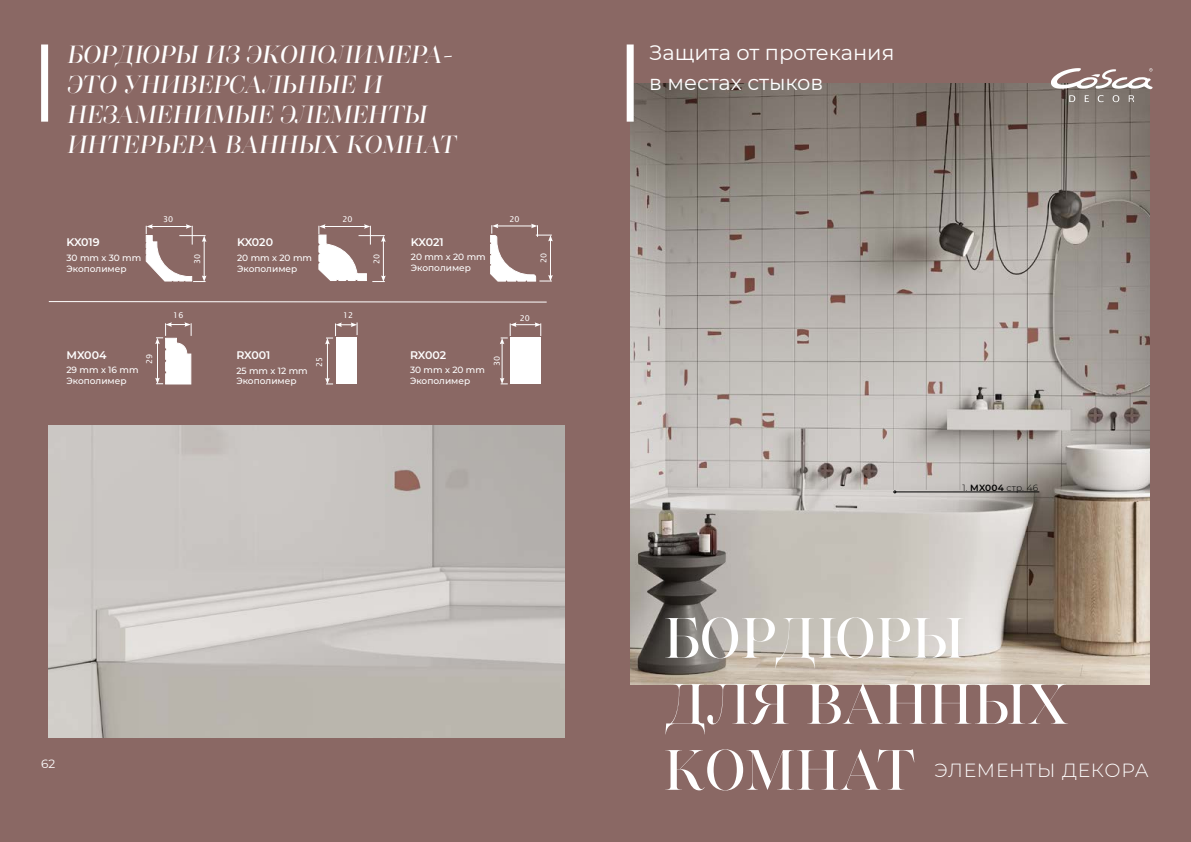
<style>
.page{position:relative;width:1191px;height:842px;background:#8a6864}
.page>*{position:absolute;margin:0;border:0;box-sizing:border-box;transform-origin:0 0}
.t1{font:500 55px/66px "Vogue Highline Serif";color:#fff}
.t2{font:italic 500 24px/30px "Vogue Highline Serif";color:#fff}
.t3{font:21px/30px "Montserrat";color:#fff}
.t4{font:300 19px "Montserrat";letter-spacing:.04em;color:#fff}
.t5{font:12px "Montserrat";color:#fff}
.t6{font:600 11px "Montserrat";letter-spacing:-.005em;color:#fff}
.t7{font:500 9px/10.8px "Montserrat";color:#fff}
.t8{font:300 9px "Montserrat";color:#000}
.t9{font:8px "Lucida Sans";color:#fff}
.s1{font-weight:600}
</style>
<div class="page">
<div style="left:41px;top:44px;width:7px;height:78px;background:#fff"></div>
<svg style="left:146px;top:224px;width:60px;height:58px"></svg>
<svg style="left:490px;top:224px;width:63px;height:58px"></svg>
<svg style="left:318px;top:224px;width:68px;height:58px"></svg>
<svg style="left:155px;top:322px;width:37px;height:62px"></svg>
<svg style="left:48px;top:301px;width:499px;height:2px"></svg>
<hr style="left:327px;top:343px;width:1px;height:36px;background:#fff">
<svg style="left:325px;top:322px;width:33px;height:22px"></svg>
<svg style="left:325px;top:378px;width:8px;height:7px"></svg>
<hr style="left:502px;top:343px;width:1px;height:36px;background:#fff">
<svg style="left:500px;top:322px;width:41px;height:22px"></svg>
<svg style="left:500px;top:378px;width:8px;height:7px"></svg>
<div style="left:336px;top:338px;width:20px;height:46px;background:#fff"></div>
<img style="left:630px;top:83px;width:519px;height:601px">
<div style="left:510px;top:337px;width:31px;height:47px;background:#fff"></div>
<div style="left:626px;top:44px;width:7px;height:78px;background:#fff"></div>
<hr style="left:896px;top:492px;width:143px;height:1px;background:#000">
<img style="left:49px;top:426px;width:515px;height:312px">
<svg style="left:1069px;top:95px;width:65px;height:7px"></svg>
<svg style="left:1050px;top:68px;width:102px;height:21px"></svg>
<h2 class="t2" style="left:66px;top:40px;width:395px">БОРДЮРЫ ИЗ ЭКОПОЛИМЕРА-<br>ЭТО УНИВЕРСАЛЬНЫЕ И<br>НЕЗАМЕНИМЫЕ ЭЛЕМЕНТЫ<br>ИНТЕРЬЕРА ВАННЫХ КОМНАТ</h2>
<p class="t9" style="left:163px;top:215px;width:12px">30</p>
<p class="t9" style="left:342px;top:215px;width:12px">20</p>
<p class="t9" style="left:509px;top:214px;width:12px">20</p>
<p class="t6" style="left:66px;top:235px;width:35px">KX019</p>
<p class="t7" style="left:66px;top:252px;width:76px">30 mm х 30 mm<br>Экополимер</p>
<p class="t9" style="left:193px;top:264px;width:12px;rotate:-90deg">30</p>
<p class="t6" style="left:237px;top:235px;width:37px">KX020</p>
<p class="t7" style="left:237px;top:252px;width:76px">20 mm х 20 mm<br>Экополимер</p>
<p class="t9" style="left:372px;top:264px;width:12px;rotate:-90deg">20</p>
<p class="t6" style="left:411px;top:234px;width:34px">KX021</p>
<p class="t7" style="left:411px;top:251px;width:76px">20 mm х 20 mm<br>Экополимер</p>
<p class="t9" style="left:539px;top:263px;width:12px;rotate:-90deg">20</p>
<p class="t9" style="left:173px;top:311px;width:12px">16</p>
<p class="t9" style="left:343px;top:311px;width:12px">12</p>
<p class="t9" style="left:520px;top:314px;width:12px">20</p>
<p class="t6" style="left:66px;top:347px;width:42px">МX004</p>
<p class="t7" style="left:66px;top:364px;width:74px">29 mm х 16 mm<br>Экополимер</p>
<p class="t9" style="left:145px;top:364px;width:12px;rotate:-90deg">29</p>
<p class="t6" style="left:236px;top:347px;width:36px">RX001</p>
<p class="t7" style="left:236px;top:365px;width:73px">25 mm х 12 mm<br>Экополимер</p>
<p class="t9" style="left:314px;top:367px;width:12px;rotate:-90deg">25</p>
<p class="t6" style="left:410px;top:347px;width:38px">RX002</p>
<p class="t7" style="left:410px;top:364px;width:76px">30 mm х 20 mm<br>Экополимер</p>
<p class="t9" style="left:492px;top:366px;width:12px;rotate:-90deg">30</p>
<h3 class="t5" style="left:41px;top:755px;width:16px">62</h3>
<h3 class="t3" style="left:649px;top:36px;width:247px">Защита от протекания в местах стыков</h3>
<p class="t8" style="left:962px;top:481px;width:77px">1. <span class="s1">MX004</span> стр. 46</p>
<h1 class="t1" style="left:663px;top:606px;width:407px">БОРДЮРЫ<br>ДЛЯ ВАННЫХ<br>КОМНАТ</h1>
<h3 class="t4" style="left:934px;top:757px;width:216px">ЭЛЕМЕНТЫ ДЕКОРА</h3>
</div>
